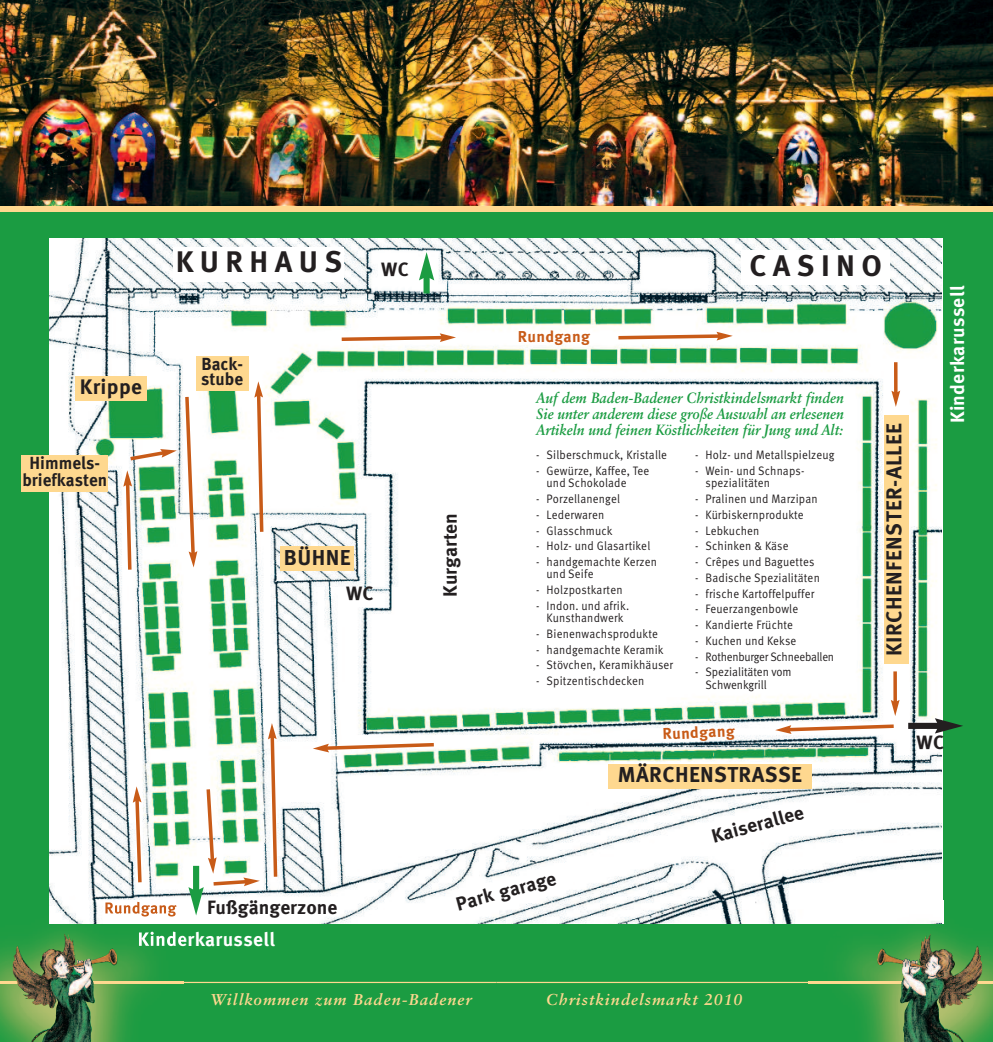
<style>
.page{position:relative;width:993px;height:1042px;background:#fff}
.page>*{position:absolute;margin:0;border:0;box-sizing:border-box;transform-origin:0 0}
.t1{font:700 29.75px "Meta OT";letter-spacing:.215em;color:#231f20}
.t2{font:700 21.53px "Meta OT";letter-spacing:.015em;color:#231f20}
.t3{font:700 21px "Meta OT";letter-spacing:.015em;color:#231f20}
.t4{font:700 19.25px "Meta OT";color:#231f20}
.t5{font:700 19.25px "Meta OT";letter-spacing:.015em;color:#fff}
.t6{font:700 17.5px/15.8px "Meta OT";color:#231f20}
.t7{font:italic 700 15.75px "Sabon LT Std";letter-spacing:.065em;color:#fed88f}
.t8{font:700 15.75px "Meta OT";letter-spacing:.015em;color:#c85b18}
.t9{font:italic 700 14.88px/15.8px "Sabon LT Std";color:#1b9c42;text-align:justify;scale:.91 1}
.t10{font:12.25px/12.2px "Meta OT Norm";letter-spacing:.015em;color:#231f20;scale:.91 1}
.t11{font:12.25px "Meta OT Norm";letter-spacing:-.02em;color:#231f20;scale:.91 1}
</style>
<div class="page">
<div style="left:496px;top:0;width:496px;height:1042px;background:#1b9c42"></div>
<div style="left:0;top:0;width:496px;height:1042px;background:#1b9c42"></div>
<img style="left:0;top:0;width:992px;height:206px">
<div style="left:496px;top:206px;width:496px;height:5px;background:#fed88f"></div>
<div style="left:0;top:206px;width:496px;height:5px;background:#fed88f"></div>
<img style="left:50px;top:238px;width:891px;height:685px">
<hr style="left:0;top:982px;width:496px;height:1px;background:#fed88f">
<hr style="left:496px;top:982px;width:496px;height:1px;background:#fed88f">
<div style="left:174px;top:247px;width:170px;height:35px;background:#fff"></div>
<div style="left:75px;top:376px;width:72px;height:25px;background:#fed88f"></div>
<div style="left:196px;top:356px;width:52px;height:34px;background:#fed88f"></div>
<div style="left:280px;top:546px;width:74px;height:24px;background:#fed88f"></div>
<div style="left:608px;top:764px;width:203px;height:25px;background:#fed88f"></div>
<div style="left:883px;top:415px;width:25px;height:248px;background:#fed88f"></div>
<div style="left:741px;top:251px;width:148px;height:34px;background:#fff"></div>
<div style="left:423px;top:275px;width:6px;height:18px;background:#1b9c42"></div>
<svg style="left:419px;top:252px;width:15px;height:28px"></svg>
<div style="left:907px;top:723px;width:32px;height:6px;background:#231f20"></div>
<svg style="left:934px;top:718px;width:28px;height:15px"></svg>
<svg style="left:133px;top:597px;width:10px;height:289px;background:#ebe0d9"></svg>
<svg style="left:123px;top:470px;width:10px;height:103px"></svg>
<svg style="left:893px;top:362px;width:4px;height:29px"></svg>
<svg style="left:891px;top:391px;width:8px;height:16px"></svg>
<hr style="left:893px;top:671px;width:3px;height:32px;background:#c85b18">
<svg style="left:890px;top:700px;width:9px;height:16px"></svg>
<svg style="left:126px;top:449px;width:51px;height:14px"></svg>
<svg style="left:338px;top:333px;width:118px;height:10px"></svg>
<svg style="left:614px;top:332px;width:118px;height:9px"></svg>
<svg style="left:183px;top:381px;width:96px;height:534px"></svg>
<svg style="left:775px;top:722px;width:122px;height:12px"></svg>
<svg style="left:313px;top:741px;width:124px;height:11px"></svg>
<div style="left:21px;top:455px;width:87px;height:36px;background:#fed88f"></div>
<img style="left:0;top:900px;width:183px;height:142px">
<img style="left:105px;top:902px;width:72px;height:14px">
<img style="left:139px;top:931px;width:44px;height:15px">
<img style="left:68px;top:933px;width:50px;height:109px">
<img style="left:808px;top:900px;width:184px;height:142px">
<img style="left:808px;top:982px;width:184px;height:1px">
<img style="left:876px;top:933px;width:50px;height:109px">
<h3 class="t3" style="left:80px;top:378px;width:64px">Krippe</h3>
<h3 class="t6" style="left:22px;top:456px;width:86px;line-height:16.6px;text-align:center">Himmels&shy;briefkasten</h3>
<h1 class="t1" style="left:176px;top:250px;width:168px">KURHAUS</h1>
<h3 class="t6" style="left:201px;top:357px;width:43px">Back&shy;stube</h3>
<h3 class="t4" style="left:381px;top:262px;width:29px">WC</h3>
<h2 class="t2" style="left:284px;top:549px;width:68px">BÜHNE</h2>
<h3 class="t4" style="left:346px;top:586px;width:29px">WC</h3>
<h3 class="t4" style="left:207px;top:900px;width:132px">Fußgängerzone</h3>
<h3 class="t5" style="left:137px;top:931px;width:139px">Kinderkarussell</h3>
<h3 class="t4" style="left:442px;top:597px;width:85px;rotate:-90deg">Kurgarten</h3>
<p class="t8" style="left:517px;top:330px;width:74px">Rundgang</p>
<h1 class="t1" style="left:749px;top:254px;width:134px">CASINO</h1>
<p class="t9" style="left:536px;top:391px;width:339px">Auf dem Baden-Badener Christkindelsmarkt finden Sie unter anderem diese große Auswahl an erlesenen Artikeln und feinen Köstlichkeiten für Jung und Alt:</p>
<p class="t10" style="left:536px;top:450px;width:145px">- Silberschmuck, Kristalle</p>
<p class="t10" style="left:546px;top:465px;width:114px;text-indent:-10px">- Gewürze, Kaffee, Tee und Schokolade</p>
<p class="t10" style="left:536px;top:493px;width:94px">- Porzellanengel</p>
<p class="t10" style="left:536px;top:509px;width:76px">- Lederwaren</p>
<p class="t10" style="left:536px;top:525px;width:85px">- Glasschmuck</p>
<p class="t10" style="left:536px;top:541px;width:127px">- Holz- und Glasartikel</p>
<p class="t10" style="left:546px;top:556px;width:123px;text-indent:-10px">- handgemachte Kerzen und Seife</p>
<p class="t10" style="left:536px;top:584px;width:96px">- Holzpostkarten</p>
<p class="t10" style="left:536px;top:600px;width:104px;text-align:center">- Indon. und afrik.<br>Kunsthandwerk</p>
<p class="t10" style="left:536px;top:628px;width:135px">- Bienenwachsprodukte</p>
<p class="t10" style="left:536px;top:644px;width:141px">- handgemachte Keramik</p>
<p class="t10" style="left:536px;top:660px;width:152px">- Stövchen, Keramikhäuser</p>
<p class="t10" style="left:536px;top:675px;width:120px">- Spitzentischdecken</p>
<p class="t10" style="left:694px;top:450px;width:155px">- Holz- und Metallspielzeug</p>
<p class="t10" style="left:705px;top:465px;width:110px;text-indent:-10px">- Wein- und Schnaps&shy;spezialitäten</p>
<p class="t10" style="left:694px;top:493px;width:136px">- Pralinen und Marzipan</p>
<p class="t10" style="left:694px;top:509px;width:121px">- Kürbiskernprodukte</p>
<p class="t10" style="left:694px;top:525px;width:72px">- Lebkuchen</p>
<p class="t10" style="left:694px;top:541px;width:104px">- Schinken &amp; Käse</p>
<p class="t10" style="left:694px;top:556px;width:133px">- Crêpes und Baguettes</p>
<p class="t10" style="left:694px;top:572px;width:138px">- Badische Spezialitäten</p>
<p class="t10" style="left:694px;top:588px;width:132px">- frische Kartoffelpuffer</p>
<p class="t10" style="left:694px;top:604px;width:115px">- Feuerzangenbowle</p>
<p class="t10" style="left:694px;top:619px;width:109px">- Kandierte Früchte</p>
<p class="t10" style="left:694px;top:635px;width:113px">- Kuchen und Kekse</p>
<p class="t11" style="left:694px;top:652px;width:154px">- Rothenburger Schneeballen</p>
<p class="t10" style="left:705px;top:667px;width:96px;text-indent:-10px">- Spezialitäten vom<br>Schwenkgrill</p>
<p class="t8" style="left:662px;top:727px;width:74px;rotate:-2deg">Rundgang</p>
<h2 class="t2" style="left:617px;top:766px;width:186px">MÄRCHENSTRASSE</h2>
<h3 class="t4" style="left:709px;top:829px;width:96px;rotate:-15deg">Kaiserallee</h3>
<h2 class="t2" style="left:885px;top:656px;width:234px;rotate:-90deg">KIRCHENFENSTER-ALLEE</h2>
<h3 class="t4" style="left:454px;top:897px;width:104px;rotate:-15deg">Park garage</h3>
<h3 class="t5" style="left:949px;top:423px;width:139px;rotate:-90deg">Kinderkarussell</h3>
<h3 class="t4" style="left:916px;top:735px;width:29px">WC</h3>
<p class="t7" style="left:211px;top:993px;width:262px">Willkommen zum Baden-Badener</p>
<p class="t7" style="left:546px;top:993px;width:198px">Christkindelsmarkt 2010</p>
</div>
